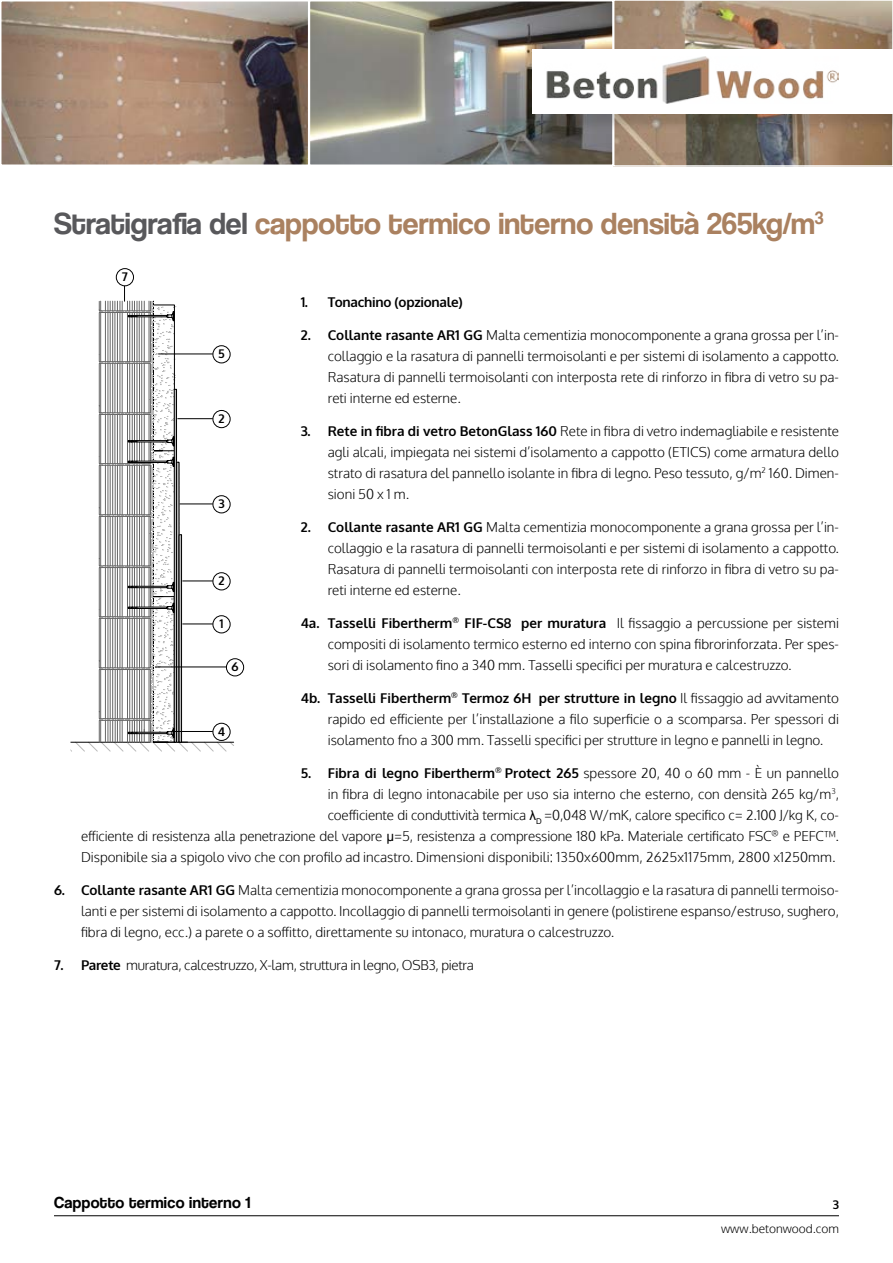
<style>
.page{position:relative;width:893px;height:1263px;background:#fff}
.page>*{position:absolute;margin:0;border:0;box-sizing:border-box;transform-origin:0 0}
.t1{font:31.5px "Coolvetica Rg";color:#aa8160}
.t2{font:16.5px "Coolvetica Rg";letter-spacing:.02em;color:#000}
.t3{font:300 13.5px/21px "Oxygen";color:#000;text-align:justify}
.t4{font:300 13.5px "Oxygen";letter-spacing:-.02em;color:#000}
.t5{font:700 13.5px "Oxygen";letter-spacing:-.02em;color:#000}
.t6{font:300 12px "Oxygen";color:#000}
.t7{font:700 12px "Oxygen";color:#000}
.s1{color:#58585b}
.s2{font-weight:700}
.s3{font-family:"Arial";font-weight:400}
</style>
<div class="page">
<hr style="left:54px;top:1215px;width:785px;height:1px;background:#000">
<img style="left:3px;top:3px;width:887px;height:161px">
<div style="left:613px;top:0;width:280px;height:167px;border:2px solid #fff"></div>
<div style="left:0;top:52px;width:19px;height:81px;background:#000;opacity:.15"></div>
<div style="left:0;top:0;width:309px;height:166px;border:2px solid #fff"></div>
<div style="left:309px;top:0;width:305px;height:166px;border:2px solid #fff"></div>
<div style="left:535px;top:52px;width:358px;height:81px;background:#000;opacity:.15"></div>
<div style="left:533px;top:49px;width:360px;height:64px;background:#fff"></div>
<img style="left:546px;top:57px;width:293px;height:46px">
<svg style="left:70px;top:286px;width:164px;height:466px"></svg>
<div style="left:116px;top:268px;width:18px;height:18px;border:1px solid #000;border-radius:50%"></div>
<hr style="left:182px;top:581px;width:31px;height:1px;background:#000">
<div style="left:213px;top:572px;width:18px;height:18px;border:1px solid #000;border-radius:50%"></div>
<hr style="left:180px;top:504px;width:33px;height:1px;background:#000">
<div style="left:213px;top:495px;width:18px;height:18px;border:1px solid #000;border-radius:50%"></div>
<hr style="left:177px;top:418px;width:36px;height:1px;background:#000">
<div style="left:213px;top:410px;width:18px;height:18px;border:1px solid #000;border-radius:50%"></div>
<hr style="left:174px;top:731px;width:39px;height:1px;background:#000">
<div style="left:213px;top:723px;width:18px;height:18px;border:1px solid #000;border-radius:50%"></div>
<hr style="left:155px;top:666px;width:71px;height:1px;background:#000">
<div style="left:226px;top:658px;width:18px;height:18px;border:1px solid #000;border-radius:50%"></div>
<hr style="left:158px;top:354px;width:55px;height:1px;background:#000">
<div style="left:213px;top:345px;width:18px;height:18px;border:1px solid #000;border-radius:50%"></div>
<hr style="left:182px;top:624px;width:31px;height:1px;background:#000">
<div style="left:213px;top:615px;width:18px;height:18px;border:1px solid #000;border-radius:50%"></div>
<h1 class="t1" style="left:54px;top:205px;width:771px"><span class="s1">Stratigrafia del</span> cappotto termico interno densità 265kg/m<sup>3</sup></h1>
<p class="t7" style="left:122px;top:269px;width:8px">7</p>
<p class="t7" style="left:218px;top:347px;width:8px">5</p>
<p class="t7" style="left:218px;top:411px;width:8px">2</p>
<p class="t7" style="left:218px;top:496px;width:8px">3</p>
<p class="t7" style="left:218px;top:573px;width:8px">2</p>
<p class="t7" style="left:220px;top:616px;width:6px">1</p>
<p class="t7" style="left:232px;top:659px;width:9px">6</p>
<p class="t7" style="left:218px;top:724px;width:9px">4</p>
<p class="t5" style="left:301px;top:293px;width:164px">1. Tonachino (opzionale)</p>
<p class="t3" style="left:328px;top:325px;width:513px;text-indent:-27px"><span class="s2">2. Collante rasante AR1 GG</span> Malta cementizia monocomponente a grana grossa per l’in&shy;collaggio e la rasatura di pannelli termoisolanti e per sistemi di isolamento a cappotto.<br>Rasatura di pannelli termoisolanti con interposta rete di rinforzo in fibra di vetro su pa&shy;reti interne ed esterne.</p>
<p class="t3" style="left:328px;top:421px;width:513px;text-indent:-27px"><span class="s2">3. Rete in fibra di vetro BetonGlass 160</span> Rete in fibra di vetro indemagliabile e resistente agli alcali, impiegata nei sistemi d’isolamento a cappotto (ETICS) come armatura dello strato di rasatura del pannello isolante in fibra di legno. Peso tessuto, g/m<sup>2</sup> 160. Dimen&shy;sioni 50 x 1 m.</p>
<p class="t3" style="left:328px;top:517px;width:513px;text-indent:-27px"><span class="s2">2. Collante rasante AR1 GG</span> Malta cementizia monocomponente a grana grossa per l’in&shy;collaggio e la rasatura di pannelli termoisolanti e per sistemi di isolamento a cappotto.<br>Rasatura di pannelli termoisolanti con interposta rete di rinforzo in fibra di vetro su pa&shy;reti interne ed esterne.</p>
<p class="t3" style="left:328px;top:613px;width:513px;text-indent:-27px"><span class="s2">4a. Tasselli Fibertherm</span><sup>®</sup> <span class="s2">FIF-CS8 per muratura</span> Il fissaggio a percussione per sistemi compositi di isolamento termico esterno ed interno con spina fibrorinforzata. Per spes&shy;sori di isolamento fino a 340 mm. Tasselli specifici per muratura e calcestruzzo.</p>
<p class="t3" style="left:328px;top:688px;width:513px;text-indent:-27px"><span class="s2">4b. Tasselli Fibertherm</span><sup>®</sup> <span class="s2">Termoz 6H per strutture in legno</span> Il fissaggio ad avvitamento rapido ed efficiente per l’installazione a filo superficie o a scomparsa. Per spessori di isolamento fno a 300 mm. Tasselli specifici per strutture in legno e pannelli in legno.</p>
<p class="t3" style="left:328px;top:763px;width:513px;text-indent:-27px"><span class="s2">5. Fibra di legno Fibertherm</span><sup>®</sup> <span class="s2">Protect 265</span> spessore 20, 40 o 60 mm - È un pannello in fibra di legno intonacabile per uso sia interno che esterno, con densità 265 kg/m<sup>3</sup>, coefficiente di conduttività termica <span class="s3">λ</span><sub>D</sub> =0,048 W/mK, calore specifico c= 2.100 J/kg K, co-</p>
<p class="t3" style="left:81px;top:825px;width:759px">efficiente di resistenza alla penetrazione del vapore <span class="s3">μ</span>=5, resistenza a compressione 180 kPa. Materiale certificato FSC<sup>®</sup> e PEFC™.<br>Disponibile sia a spigolo vivo che con profilo ad incastro. Dimensioni disponibili: 1350x600mm, 2625x1175mm, 2800 x1250mm.</p>
<p class="t3" style="left:81px;top:879px;width:759px;text-indent:-27px"><span class="s2">6. Collante rasante AR1 GG</span> Malta cementizia monocomponente a grana grossa per l’incollaggio e la rasatura di pannelli termoiso&shy;lanti e per sistemi di isolamento a cappotto. Incollaggio di pannelli termoisolanti in genere (polistirene espanso/estruso, sughero, fibra di legno, ecc.) a parete o a soffitto, direttamente su intonaco, muratura o calcestruzzo.</p>
<p class="t4" style="left:54px;top:956px;width:422px"><span class="s2">7. Parete</span> muratura, calcestruzzo, X-lam, struttura in legno, OSB3, pietra</p>
<p class="t2" style="left:54px;top:1193px;width:198px">Cappotto termico interno 1</p>
<p class="t7" style="left:833px;top:1197px;width:8px">3</p>
<p class="t6" style="left:721px;top:1221px;width:119px">www.betonwood.com</p>
</div>
